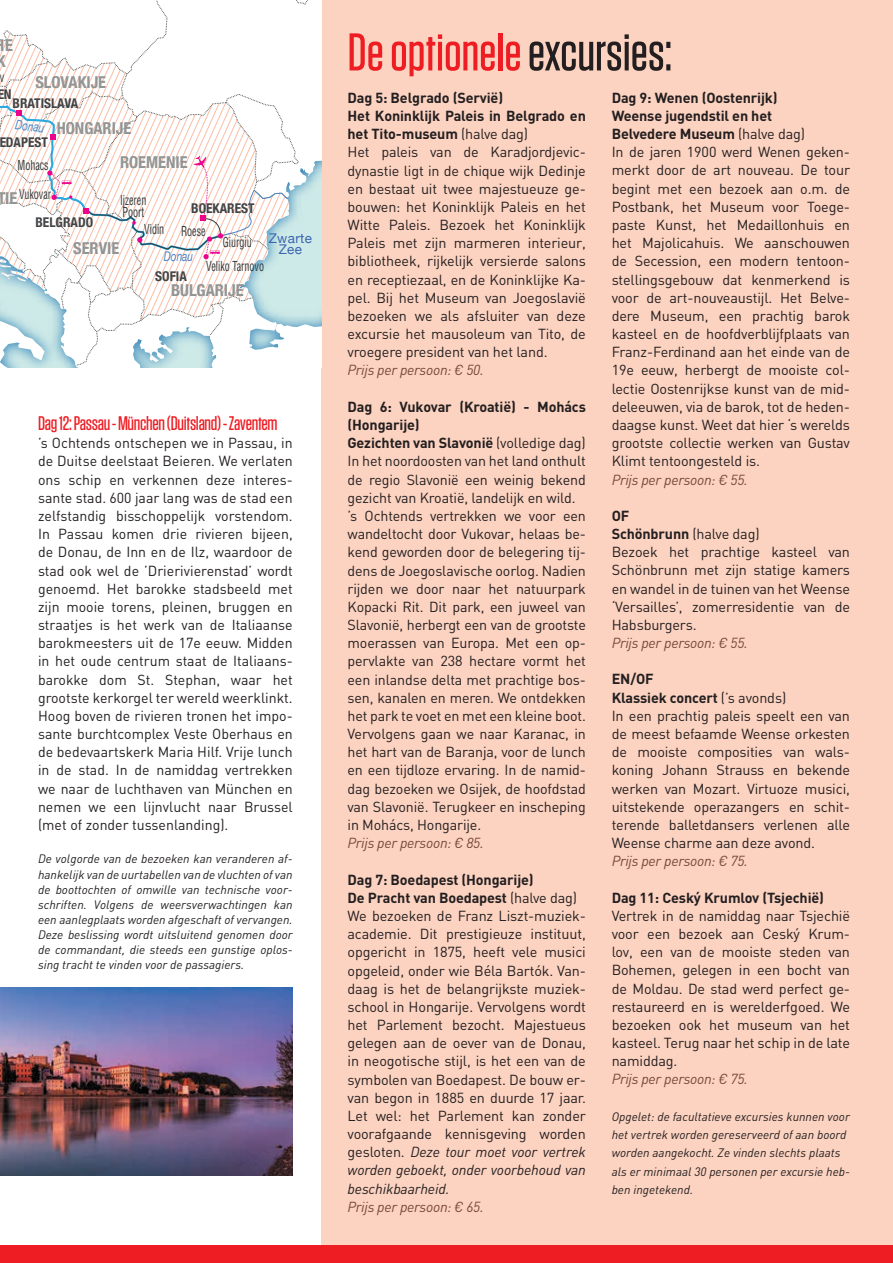
<style>
.page{position:relative;width:893px;height:1263px;background:#fff}
.page>*{position:absolute;margin:0;border:0;box-sizing:border-box;transform-origin:0 0}
.t1{font:500 52.95px "Tungsten";color:#ee1d23}
.t2{font:500 19.65px "Tungsten";letter-spacing:-.015em;color:#ee1d23}
.t3{font:700 condensed 16.35px/15.5px "Helvetica Neue";color:#939595}
.t4{font:14.4px/18.1px "DIN";letter-spacing:-.01em;color:#231f20}
.t5{font:italic 14.4px "DIN";letter-spacing:-.02em;color:#774938}
.t6{font:700 14.4px "DIN";letter-spacing:-.01em;color:#231f20}
.t7{font:condensed 13.35px/12.3px "Helvetica";color:#323738;scale:.75 1}
.t8{font:700 condensed 13.35px "Helvetica Neue";color:#424445}
.t9{font:italic 13.35px "Helvetica Neue";color:#4d87c6;scale:.75 1}
.t10{font:13.35px/10.2px "Helvetica Neue";letter-spacing:.025em;color:#3b65b0;text-align:center}
.t11{font:italic 12.15px/15.1px "DIN";color:#231f20}
.s1{color:#231f20}
.s2{font-weight:700}
.s3{font-style:italic}
</style>
<div class="page">
<div style="left:322px;top:0;width:571px;height:1248px;background:#fcd2c0"></div>
<div style="left:0;top:1245px;width:893px;height:18px;background:#ee1d23"></div>
<img style="left:0;top:988px;width:293px;height:187px">
<svg style="left:0;top:0;width:322px;height:366px"></svg>
<p class="t3" style="left:-4px;top:37px;width:18px">HE<br>K</p>
<p class="t7" style="left:-1px;top:71px;width:7px">v</p>
<p class="t3" style="left:35px;top:74px;width:72px">SLOVAKIJE</p>
<p class="t8" style="left:-3px;top:83px;width:16px">EN</p>
<p class="t8" style="left:13px;top:92px;width:67px">BRATISLAVA</p>
<p class="t8" style="left:-1px;top:131px;width:50px">EDAPEST</p>
<p class="t9" style="left:17px;top:115px;width:41px;rotate:8deg">Donau</p>
<p class="t3" style="left:57px;top:120px;width:76px">HONGARIJE</p>
<p class="t7" style="left:18px;top:159px;width:43px">Mohacs</p>
<p class="t3" style="left:120px;top:153px;width:69px">ROEMENIE</p>
<p class="t7" style="left:19px;top:188px;width:44px">Vukovar</p>
<p class="t3" style="left:-3px;top:189px;width:21px">TIE</p>
<p class="t7" style="left:120px;top:193px;width:37px">Ijzeren<br>Poort</p>
<p class="t8" style="left:191px;top:197px;width:65px">BOEKAREST</p>
<p class="t8" style="left:36px;top:211px;width:59px">BELGRADO</p>
<p class="t7" style="left:144px;top:223px;width:28px">Vidin</p>
<p class="t7" style="left:181px;top:225px;width:34px">Roese</p>
<p class="t10" style="left:269px;top:234px;width:45px">Zwarte<br>Zee</p>
<p class="t7" style="left:223px;top:236px;width:40px">Giurgiu</p>
<p class="t3" style="left:73px;top:239px;width:48px">SERVIE</p>
<p class="t9" style="left:164px;top:246px;width:41px">Donau</p>
<p class="t7" style="left:206px;top:260px;width:79px">Veliko Tarnovo</p>
<p class="t8" style="left:155px;top:265px;width:33px">SOFIA</p>
<p class="t3" style="left:171px;top:281px;width:74px">BULGARIJE</p>
<h2 class="t2" style="left:38px;top:413px;width:241px">Dag 12: Passau - München (Duitsland) - Zaventem</h2>
<p class="t4" style="left:38px;top:434px;width:256px;text-align:justify">’s Ochtends ontschepen we in Passau, in de Duitse deelstaat Beieren. We verlaten ons schip en verkennen deze interes&shy;sante stad. 600 jaar lang was de stad een zelfstandig bisschoppelijk vorstendom.<br>In Passau komen drie rivieren bijeen, de Donau, de Inn en de Ilz, waardoor de stad ook wel de ’Drierivierenstad’ wordt genoemd. Het barokke stadsbeeld met zijn mooie torens, pleinen, bruggen en straatjes is het werk van de Italiaanse barokmeesters uit de 17e eeuw. Midden in het oude centrum staat de Italiaans&shy;barokke dom St. Ste phan, waar het grootste kerkorgel ter wereld weerklinkt.<br>Hoog boven de rivieren tronen het impo&shy;sante burchtcomplex Veste Oberhaus en de bedevaartskerk Maria Hilf. Vrije lunch in de stad. In de namiddag vertrekken we naar de luchthaven van München en nemen we een lijnvlucht naar Brussel (met of zonder tussenlanding).</p>
<p class="t11" style="left:38px;top:851px;width:256px;text-align:justify">De volgorde van de bezoeken kan veranderen af&shy;hankelijk van de uurtabellen van de vluchten of van de boottochten of omwille van technische voor&shy;schriften. Volgens de weersverwachtingen kan een aanlegplaats worden afgeschaft of vervangen.<br>Deze beslissing wordt uitsluitend genomen door de commandant, die steeds een gunstige oplos&shy;sing tracht te vinden voor de passagiers.</p>
<h1 class="t1" style="left:348px;top:25px;width:326px">De optionele<span class="s1">excursies:</span></h1>
<p class="t4" style="left:348px;top:89px;width:240px"><span class="s2">Dag 5: Belgrado (Servië)<br>Het Koninklijk Paleis in Belgrado en het Tito-museum</span> (halve dag)<br>Het paleis van de Karadjordjevic&shy;dynastie ligt in de chique wijk Dedinje en bestaat uit twee majestueuze ge&shy;bouwen: het Koninklijk Paleis en het Witte Paleis. Bezoek het Koninklijk Paleis met zijn marmeren interieur, bibliotheek, rijkelijk versierde salons en receptiezaal, en de Koninklijke Ka&shy;pel. Bij het Museum van Joegoslavië bezoeken we als afsluiter van deze excursie het mausoleum van Tito, de vroegere president van het land.</p>
<p class="t5" style="left:348px;top:361px;width:138px">Prijs per persoon: € 50.</p>
<p class="t4" style="left:348px;top:398px;width:240px"><span class="s2">Dag 6: Vukovar (Kroatië) - Mohács (Hongarije)<br>Gezichten van Slavonië</span> (volledige dag)<br>In het noordoosten van het land onthult de regio Slavonië een weinig bekend gezicht van Kroatië, landelijk en wild. ’s Ochtends vertrekken we voor een wandeltocht door Vukovar, helaas be&shy;kend geworden door de belegering tij&shy;dens de Joegoslavische oorlog. Nadien rijden we door naar het natuurpark Kopacki Rit. Dit park, een juweel van Slavonië, herbergt een van de grootste moerassen van Europa. Met een op&shy;pervlakte van 238 hectare vormt het een inlandse delta met prachtige bos&shy;sen, kanalen en meren. We ontdekken het park te voet en met een kleine boot.<br>Vervolgens gaan we naar Karanac, in het hart van de Baranja, voor de lunch en een tijdloze ervaring. In de namid&shy;dag bezoeken we Osijek, de hoofdstad van Slavonië. Terugkeer en inscheping in Mohács, Hongarije.</p>
<p class="t5" style="left:348px;top:834px;width:138px">Prijs per persoon: € 85.</p>
<p class="t4" style="left:348px;top:870px;width:240px"><span class="s2">Dag 7: Boedapest (Hongarije)<br>De Pracht van Boedapest</span> (halve dag)<br>We bezoeken de Franz Liszt-muziek&shy;academie. Dit prestigieuze instituut, opgericht in 1875, heeft vele musici opgeleid, onder wie Béla Bartók. Van&shy;daag is het de belangrijkste muziek&shy;school in Hongarije. Vervolgens wordt het Parlement bezocht. Majestueus gelegen aan de oever van de Donau, in neogotische stijl, is het een van de symbolen van Boedapest. De bouw er&shy;van begon in 1885 en duurde 17 jaar.<br>Let wel: het Parlement kan zonder voorafgaande kennisgeving worden gesloten. <span class="s3">Deze tour moet voor vertrek worden geboekt, onder voorbehoud van beschikbaarheid.</span></p>
<p class="t5" style="left:348px;top:1198px;width:138px">Prijs per persoon: € 65.</p>
<p class="t4" style="left:612px;top:89px;width:240px"><span class="s2">Dag 9: Wenen (Oostenrijk)<br>Weense jugendstil en het<br>Belvedere Museum</span> (halve dag)<br>In de jaren 1900 werd Wenen geken&shy;merkt door de art nouveau. De tour begint met een bezoek aan o.m. de Postbank, het Museum voor Toege&shy;paste Kunst, het Medaillonhuis en het Majolicahuis. We aanschouwen de Secession, een modern tentoon&shy;stellingsgebouw dat kenmerkend is voor de art-nouveaustijl. Het Belve&shy;dere Museum, een prachtig barok kasteel en de hoofdverblijfplaats van Franz-Ferdinand aan het einde van de 19e eeuw, herbergt de mooiste col&shy;lectie Oostenrijkse kunst van de mid&shy;deleeuwen, via de barok, tot de heden&shy;daagse kunst. Weet dat hier ‘s werelds grootste collectie werken van Gustav Klimt tentoongesteld is.</p>
<p class="t5" style="left:612px;top:470px;width:138px">Prijs per persoon: € 55.</p>
<p class="t4" style="left:612px;top:507px;width:240px"><span class="s2">OF<br>Schönbrunn</span> (halve dag)<br>Bezoek het prachtige kasteel van<br>Schönbrunn met zijn statige kamers en wandel in de tuinen van het Weense ‘Versailles’, zomerresidentie van de<br>Habsburgers.</p>
<p class="t5" style="left:612px;top:634px;width:138px">Prijs per persoon: € 55.</p>
<p class="t4" style="left:612px;top:670px;width:240px"><span class="s2">EN/OF<br>Klassiek concert</span> (’s avonds)<br>In een prachtig paleis speelt een van de meest befaamde Weense orkesten de mooiste composities van wals&shy;koning Johann Strauss en bekende werken van Mozart. Virtuoze musici, uitstekende operazangers en schit&shy;terende balletdansers verlenen alle<br>Weense charme aan deze avond.</p>
<p class="t5" style="left:612px;top:852px;width:138px">Prijs per persoon: € 75.</p>
<p class="t6" style="left:612px;top:888px;width:214px">Dag 11: Ceský Krumlov (Tsjechië)</p>
<p class="t4" style="left:612px;top:907px;width:240px;text-align:justify">Vertrek in de namiddag naar Tsjechië voor een bezoek aan Ceský Krum&shy;lov, een van de mooiste steden van Bohemen, gelegen in een bocht van de Moldau. De stad werd perfect ge&shy;restaureerd en is werelderfgoed. We bezoeken ook het museum van het kasteel. Terug naar het schip in de late namiddag.</p>
<p class="t5" style="left:612px;top:1070px;width:138px">Prijs per persoon: € 75.</p>
<p class="t11" style="left:612px;top:1107px;width:240px;line-height:18.1px">Opgelet: de facultatieve excursies kunnen voor het vertrek worden gereserveerd of aan boord worden aangekocht. Ze vinden slechts plaats als er minimaal 30 personen per excursie heb&shy;ben ingetekend.</p>
</div>
